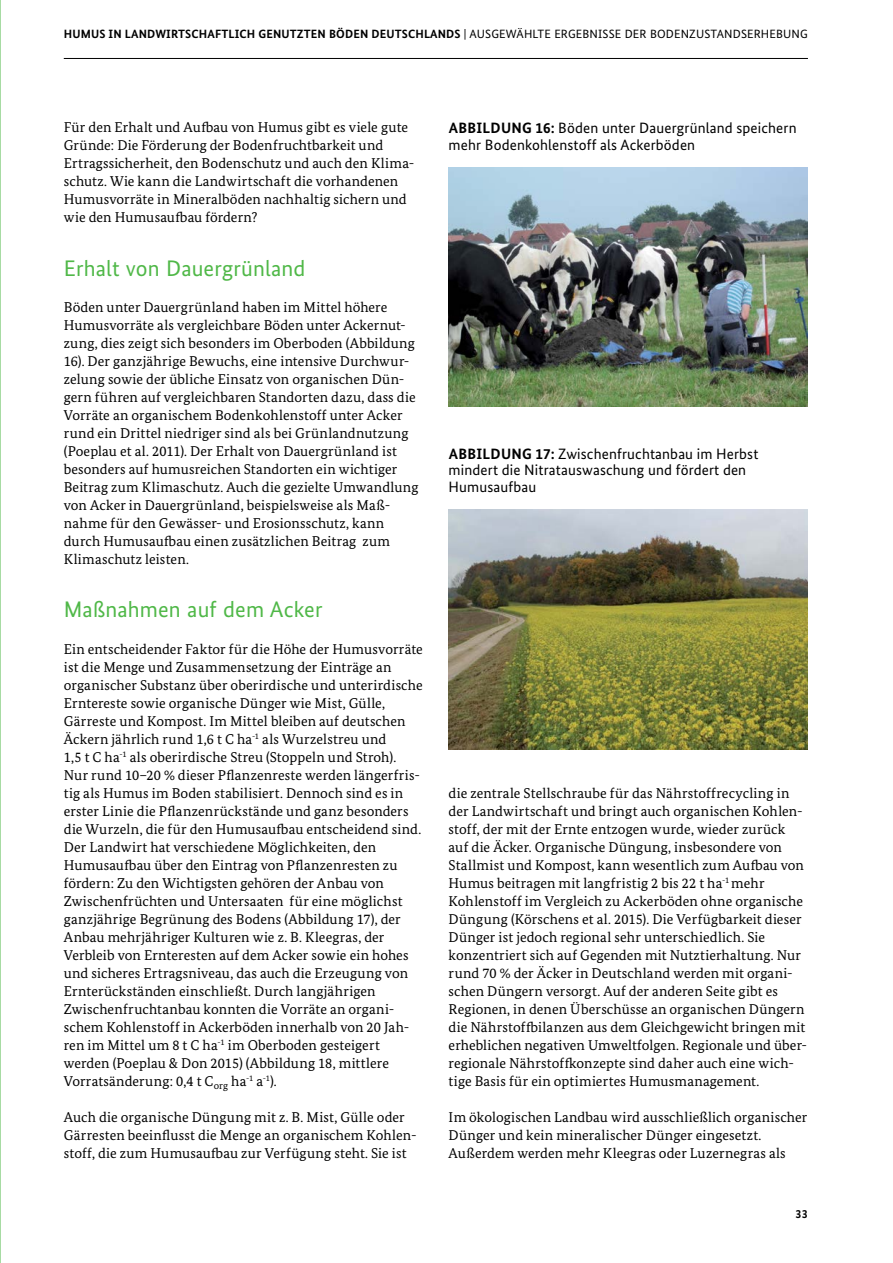
<style>
.page{position:relative;width:893px;height:1263px;background:#fff}
.page>*{position:absolute;margin:0;border:0;box-sizing:border-box;transform-origin:0 0}
.t1{font:22.5px "Bundes Sans";letter-spacing:.005em;color:#50b848}
.t2{font:15px/16.5px "Bundes Sans";letter-spacing:.01em;color:#000}
.t3{font:14.25px/18px "Bundes Serif";letter-spacing:.01em;color:#000}
.t4{font:700 12px "Bundes Sans";letter-spacing:.01em;color:#000}
.s1{font-weight:400}
.s2{font-weight:700}
</style>
<div class="page">
<hr style="left:64px;top:58px;width:744px;height:1px;background:#000">
<img style="left:449px;top:168px;width:359px;height:238px">
<img style="left:449px;top:510px;width:359px;height:239px">
<p class="t4" style="left:64px;top:26px;width:745px">HUMUS IN LANDWIRTSCHAFTLICH GENUTZTEN BÖDEN DEUTSCHLANDS <span class="s1">| AUSGEWÄHLTE ERGEBNISSE DER BODENZUSTANDSERHEBUNG</span></p>
<p class="t3" style="left:64px;top:117px;width:352px">Für den Erhalt und Aufbau von Humus gibt es viele gute Gründe: Die Förderung der Bodenfruchtbarkeit und Ertragssicherheit, den Bodenschutz und auch den Klima&shy;schutz. Wie kann die Landwirtschaft die vorhandenen Humusvorräte in Mineralböden nachhaltig sichern und wie den Humusaufbau fördern?</p>
<h2 class="t1" style="left:64px;top:254px;width:243px">Erhalt von Dauergrünland</h2>
<p class="t3" style="left:64px;top:297px;width:356px">Böden unter Dauergrünland haben im Mittel höhere Humusvorräte als vergleichbare Böden unter Ackernut&shy;zung, dies zeigt sich besonders im Oberboden (Abbildung 16). Der ganzjährige Bewuchs, eine intensive Durchwur&shy;zelung sowie der übliche Einsatz von organischen Dün&shy;gern führen auf vergleichbaren Standorten dazu, dass die Vorräte an organischem Bodenkohlenstoff unter Acker rund ein Drittel niedriger sind als bei Grünlandnutzung (Poeplau et al. 2011). Der Erhalt von Dauergrünland ist besonders auf humusreichen Standorten ein wichtiger Beitrag zum Klimaschutz. Auch die gezielte Umwandlung von Acker in Dauergrünland, beispielsweise als Maß&shy;nahme für den Gewässer- und Erosionsschutz, kann durch Humusaufbau einen zusätzlichen Beitrag zum Klimaschutz leisten.</p>
<h2 class="t1" style="left:64px;top:596px;width:260px">Maßnahmen auf dem Acker</h2>
<p class="t3" style="left:64px;top:639px;width:361px">Ein entscheidender Faktor für die Höhe der Humusvorräte ist die Menge und Zusammensetzung der Einträge an organischer Substanz über oberirdische und unterirdische Erntereste sowie organische Dünger wie Mist, Gülle, Gärreste und Kompost. Im Mittel bleiben auf deutschen Äckern jährlich rund 1,6 t C ha<sup>-1</sup> als Wurzelstreu und<br>1,5 t C ha<sup>-1</sup> als oberirdische Streu (Stoppeln und Stroh).<br>Nur rund 10–20 % dieser Pflanzenreste werden längerfris&shy;tig als Humus im Boden stabilisiert. Dennoch sind es in erster Linie die Pflanzenrückstände und ganz besonders die Wurzeln, die für den Humusaufbau entscheidend sind.<br>Der Landwirt hat verschiedene Möglichkeiten, den Humusaufbau über den Eintrag von Pflanzenresten zu fördern: Zu den Wichtigsten gehören der Anbau von Zwischenfrüchten und Untersaaten für eine möglichst ganzjährige Begrünung des Bodens (Abbildung 17), der Anbau mehrjähriger Kulturen wie z. B. Kleegras, der Verbleib von Ernteresten auf dem Acker sowie ein hohes und sicheres Ertragsniveau, das auch die Erzeugung von Ernterückständen einschließt. Durch langjährigen Zwischenfruchtanbau konnten die Vorräte an organi&shy;schem Kohlenstoff in Ackerböden innerhalb von 20 Jah&shy;ren im Mittel um 8 t C ha<sup>-1</sup> im Oberboden gesteigert werden (Poeplau &amp; Don 2015) (Abbildung 18, mittlere Vorratsänderung: 0,4 t C<sub>org</sub> ha<sup>-1</sup> a<sup>-1</sup>).</p>
<p class="t3" style="left:64px;top:1107px;width:354px">Auch die organische Düngung mit z. B. Mist, Gülle oder<br>Gärresten beeinflusst die Menge an organischem Kohlen&shy;stoff, die zum Humusaufbau zur Verfügung steht. Sie ist</p>
<p class="t2" style="left:449px;top:119px;width:350px"><span class="s2">ABBILDUNG 16:</span> Böden unter Dauergrünland speichern mehr Bodenkohlenstoff als Ackerböden</p>
<p class="t2" style="left:449px;top:445px;width:311px"><span class="s2">ABBILDUNG 17:</span> Zwischenfruchtanbau im Herbst mindert die Nitratauswaschung und fördert den<br>Humusaufbau</p>
<p class="t3" style="left:449px;top:783px;width:360px">die zentrale Stellschraube für das Nährstoffrecycling in der Landwirtschaft und bringt auch organischen Kohlen&shy;stoff, der mit der Ernte entzogen wurde, wieder zurück auf die Äcker. Organische Düngung, insbesondere von Stallmist und Kompost, kann wesentlich zum Aufbau von Humus beitragen mit langfristig 2 bis 22 t ha<sup>-1</sup> mehr Kohlenstoff im Vergleich zu Ackerböden ohne organische Düngung (Körschens et al. 2015). Die Verfügbarkeit dieser Dünger ist jedoch regional sehr unterschiedlich. Sie konzentriert sich auf Gegenden mit Nutztierhaltung. Nur rund 70 % der Äcker in Deutschland werden mit organi&shy;schen Düngern versorgt. Auf der anderen Seite gibt es Regionen, in denen Überschüsse an organischen Düngern die Nährstoffbilanzen aus dem Gleichgewicht bringen mit erheblichen negativen Umweltfolgen. Regionale und über&shy;regionale Nährstoffkonzepte sind daher auch eine wich&shy;tige Basis für ein optimiertes Humusmanagement.</p>
<p class="t3" style="left:449px;top:1107px;width:360px">Im ökologischen Landbau wird ausschließlich organischer<br>Dünger und kein mineralischer Dünger eingesetzt.<br>Außerdem werden mehr Kleegras oder Luzernegras als</p>
<p class="t4" style="left:795px;top:1207px;width:14px">33</p>
</div>
